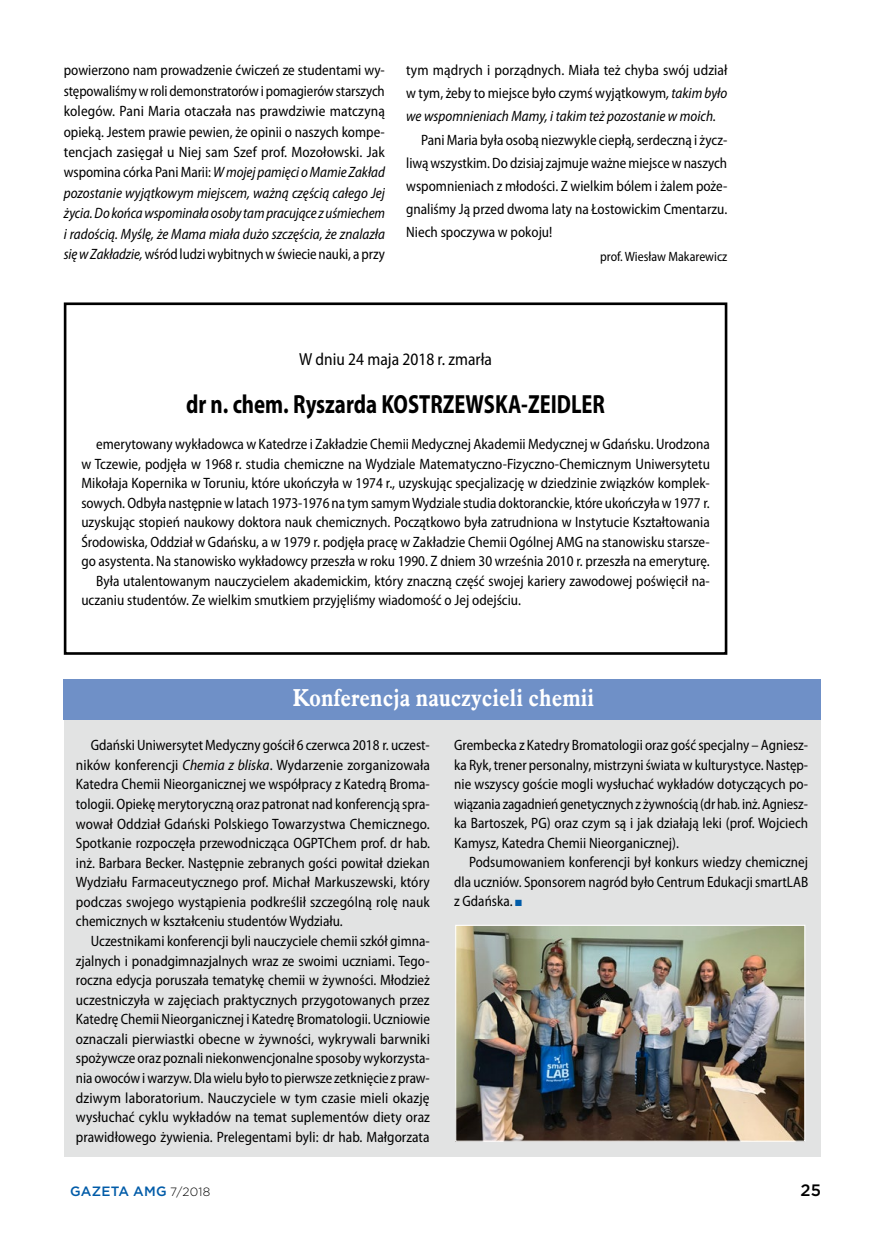
<style>
.page{position:relative;width:872px;height:1234px;background:#fff}
.page>*{position:absolute;margin:0;border:0;box-sizing:border-box;transform-origin:0 0}
.t1{font:700 semi-condensed 26.4px "Myriad Pro";color:#000;scale:.85 1}
.t2{font:700 24px "Aldine 721 EU";letter-spacing:.005em;color:#fff;scale:.88 1}
.t3{font:semi-condensed 17.4px "Myriad Pro";color:#000;scale:.96 1}
.t4{font:500 16.5px "Gotham";color:#000}
.t5{font:semi-condensed 15px/19.5px "Myriad Pro";color:#000;text-align:justify;scale:.96 1}
.t6{font:semi-condensed 15px/19.5px "Myriad Pro";color:#000;text-align:justify;scale:.95 1}
.t7{font:semi-condensed 15px/23.1px "Myriad Pro";color:#000;text-align:justify}
.t8{font:semi-condensed 13.5px "Myriad Pro";color:#000;scale:.96 1}
.t9{font:500 13.5px "Gotham";letter-spacing:.015em;color:#005ba8}
.s1{font-style:italic}
.s2{color:#005ba8}
.s3{font-weight:300;font-size:12px;color:#000}
</style>
<div class="page">
<div style="left:64px;top:302px;width:663px;height:352px;border:3px solid #000"></div>
<div style="left:64px;top:679px;width:756px;height:478px;background:#e2e3e3"></div>
<div style="left:64px;top:679px;width:757px;height:40px;background:#6f90c7"></div>
<img style="left:457px;top:926px;width:346px;height:213px">
<div style="left:455px;top:924px;width:350px;height:217px;border:1px solid #fff"></div>
<p class="t5" style="left:64px;top:60px;width:336px;line-height:20.4px">powierzono nam prowadzenie ćwiczeń ze studentami wy&shy;stępowaliśmy w roli demonstratorów i pomagierów starszych kolegów. Pani Maria otaczała nas prawdziwie matczyną opieką. Jestem prawie pewien, że opinii o naszych kompe&shy;tencjach zasięgał u Niej sam Szef prof. Mozołowski. Jak wspomina córka Pani Marii: <span class="s1">W mojej pamięci o Mamie Zakład pozostanie wyjątkowym miejscem, ważną częścią całego Jej życia. Do końca wspominała osoby tam pracujące z uśmiechem i radością. Myślę, że Mama miała dużo szczęścia, że znalazła się w Zakładzie,</span> wśród ludzi wybitnych w świecie nauki, a przy</p>
<p class="t7" style="left:406px;top:58px;width:323px">tym mądrych i porządnych. Miała też chyba swój udział w tym, żeby to miejsce było czymś wyjątkowym<span class="s1">, takim było we wspomnieniach Mamy, i takim też pozostanie w moich.</span></p>
<p class="t5" style="left:406px;top:128px;width:336px;line-height:23.1px;text-indent:15px">Pani Maria była osobą niezwykle ciepłą, serdeczną i życz&shy;liwą wszystkim. Do dzisiaj zajmuje ważne miejsce w naszych wspomnieniach z młodości. Z wielkim bólem i żalem poże&shy;gnaliśmy Ją przed dwoma laty na Łostowickim Cmentarzu.<br>Niech spoczywa w pokoju!</p>
<p class="t8" style="left:600px;top:248px;width:134px">prof. Wiesław Makarewicz</p>
<p class="t3" style="left:299px;top:348px;width:202px">W dniu 24 maja 2018 r. zmarła</p>
<h1 class="t1" style="left:186px;top:387px;width:494px">dr n. chem. Ryszarda KOSTRZEWSKA-ZEIDLER</h1>
<p class="t5" style="left:96px;top:434px;width:640px">emerytowany wykładowca w Katedrze i Zakładzie Chemii Medycznej Akademii Medycznej w Gdańsku. Urodzona</p>
<p class="t5" style="left:81px;top:453px;width:656px">w Tczewie, podjęła w 1968 r. studia chemiczne na Wydziale Matematyczno-Fizyczno-Chemicznym Uniwersytetu</p>
<p class="t5" style="left:81px;top:473px;width:656px">Mikołaja Kopernika w Toruniu, które ukończyła w 1974 r., uzyskując specjalizację w dziedzinie związków komplek-</p>
<p class="t6" style="left:81px;top:492px;width:663px">sowych. Odbyła następnie w latach 1973-1976 na tym samym Wydziale studia doktoranckie, które ukończyła w 1977 r.</p>
<p class="t5" style="left:81px;top:512px;width:656px">uzyskując stopień naukowy doktora nauk chemicznych. Początkowo była zatrudniona w Instytucie Kształtowania</p>
<p class="t5" style="left:81px;top:531px;width:656px">Środowiska, Oddział w Gdańsku, a w 1979 r. podjęła pracę w Zakładzie Chemii Ogólnej AMG na stanowisku starsze-</p>
<p class="t5" style="left:81px;top:551px;width:656px">go asystenta. Na stanowisko wykładowcy przeszła w roku 1990. Z dniem 30 września 2010 r. przeszła na emeryturę.</p>
<p class="t5" style="left:96px;top:570px;width:640px">Była utalentowanym nauczycielem akademickim, który znaczną część swojej kariery zawodowej poświęcił na-</p>
<p class="t5" style="left:81px;top:590px;width:459px">uczaniu studentów. Ze wielkim smutkiem przyjęliśmy wiadomość o Jej odejściu.</p>
<h2 class="t2" style="left:293px;top:683px;width:344px">Konferencja nauczycieli chemii</h2>
<p class="t5" style="left:76px;top:735px;width:370px;text-indent:15px">Gdański Uniwersytet Medyczny gościł 6 czerwca 2018 r. uczest&shy;ników konferencji <span class="s1">Chemia z bliska</span>. Wydarzenie zorganizowała Katedra Chemii Nieorganicznej we współpracy z Katedrą Broma&shy;tologii. Opiekę merytoryczną oraz patronat nad konferencją spra&shy;wował Oddział Gdański Polskiego Towarzystwa Chemicznego.<br>Spotkanie rozpoczęła przewodnicząca OGPTChem prof. dr hab. inż. Barbara Becker. Następnie zebranych gości powitał dziekan Wydziału Farmaceutycznego prof. Michał Markuszewski, który podczas swojego wystąpienia podkreślił szczególną rolę nauk chemicznych w kształceniu studentów Wydziału.</p>
<p class="t5" style="left:76px;top:930px;width:370px;text-indent:15px">Uczestnikami konferencji byli nauczyciele chemii szkół gimna&shy;zjalnych i ponadgimnazjalnych wraz ze swoimi uczniami. Tego&shy;roczna edycja poruszała tematykę chemii w żywności. Młodzież uczestniczyła w zajęciach praktycznych przygotowanych przez Katedrę Chemii Nieorganicznej i Katedrę Bromatologii. Uczniowie oznaczali pierwiastki obecne w żywności, wykrywali barwniki spożywcze oraz poznali niekonwencjonalne sposoby wykorzysta&shy;nia owoców i warzyw. Dla wielu było to pierwsze zetknięcie z praw&shy;dziwym laboratorium. Nauczyciele w tym czasie mieli okazję wysłuchać cyklu wykładów na temat suplementów diety oraz prawidłowego żywienia. Prelegentami byli: dr hab. Małgorzata</p>
<p class="t5" style="left:454px;top:735px;width:370px">Grembecka z Katedry Bromatologii oraz gość specjalny – Agniesz&shy;ka Ryk, trener personalny, mistrzyni świata w kulturystyce. Następ&shy;nie wszyscy goście mogli wysłuchać wykładów dotyczących po&shy;wiązania zagadnień genetycznych z żywnością (dr hab. inż. Agniesz&shy;ka Bartoszek, PG) oraz czym są i jak działają leki (prof. Wojciech Kamysz, Katedra Chemii Nieorganicznej).</p>
<p class="t6" style="left:454px;top:852px;width:374px;text-indent:15px">Podsumowaniem konferencji był konkurs wiedzy chemicznej dla uczniów. Sponsorem nagród było Centrum Edukacji smartLAB z Gdańska. <span class="s2">■</span></p>
<p class="t9" style="left:70px;top:1182px;width:142px">GAZETA AMG <span class="s3">7/2018</span></p>
<p class="t4" style="left:800px;top:1179px;width:22px">25</p>
</div>
